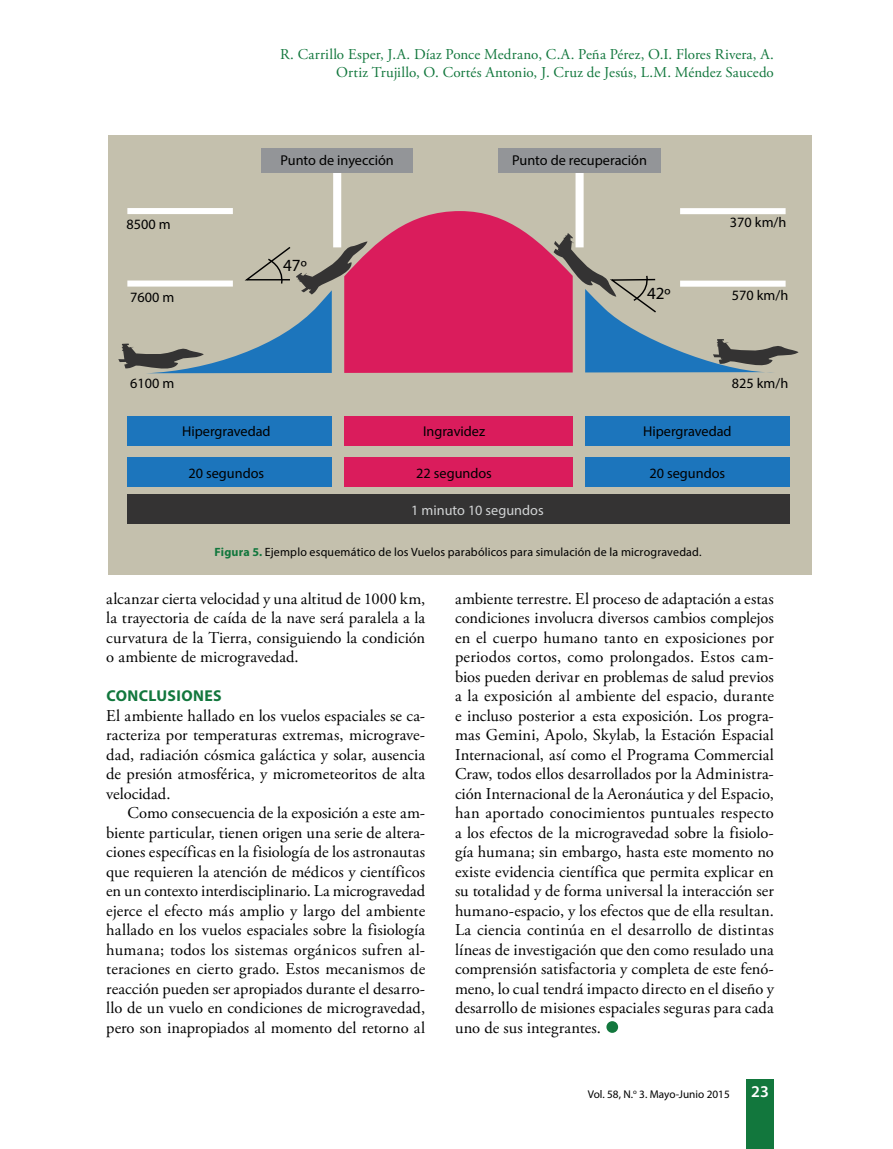
<style>
.page{position:relative;width:893px;height:1149px;background:#fff}
.page>*{position:absolute;margin:0;border:0;box-sizing:border-box;transform-origin:0 0}
.t1{font:17.1px "Myriad Pro";color:#000}
.t2{font:16.5px/19.5px "Adobe Garamond Pro";color:#000;text-align:justify}
.t3{font:600 16.5px "Myriad Pro";color:#fff}
.t4{font:700 15.75px "Myriad Pro";letter-spacing:.025em;color:#12773d}
.t5{font:15px/18px "Adobe Garamond Pro";color:#12773d;text-align:right}
.t6{font:14.25px "Myriad Pro";color:#000}
.t7{font:14.25px "Myriad Pro";color:#d1d3d4}
.t8{font:12px "Myriad Pro";letter-spacing:.01em;color:#000}
.t9{font:11.25px "Myriad Pro";color:#000}
.s1{font-weight:700;color:#12773d}
</style>
<div class="page">
<div style="left:746px;top:1078px;width:28px;height:70px;background:#12773d"></div>
<div style="left:108px;top:135px;width:704px;height:439px;background:#c4c0ad"></div>
<div style="left:333px;top:166px;width:8px;height:81px;background:#fff"></div>
<div style="left:575px;top:166px;width:9px;height:81px;background:#fff"></div>
<svg style="left:118px;top:211px;width:680px;height:162px"></svg>
<div style="left:127px;top:416px;width:205px;height:29px;background:#1c75bc"></div>
<div style="left:585px;top:416px;width:205px;height:29px;background:#1c75bc"></div>
<div style="left:344px;top:416px;width:229px;height:29px;background:#da1c5c"></div>
<div style="left:127px;top:456px;width:205px;height:30px;background:#1c75bc"></div>
<div style="left:127px;top:494px;width:663px;height:30px;background:#343333"></div>
<div style="left:585px;top:456px;width:205px;height:30px;background:#1c75bc"></div>
<div style="left:344px;top:456px;width:229px;height:30px;background:#da1c5c"></div>
<div style="left:261px;top:148px;width:152px;height:24px;background:#939598"></div>
<div style="left:498px;top:148px;width:163px;height:24px;background:#939598"></div>
<div style="left:127px;top:208px;width:106px;height:6px;background:#fff"></div>
<div style="left:127px;top:280px;width:106px;height:6px;background:#fff"></div>
<div style="left:680px;top:208px;width:106px;height:6px;background:#fff"></div>
<div style="left:680px;top:280px;width:106px;height:6px;background:#fff"></div>
<svg style="left:606px;top:1020px;width:12px;height:12px"></svg>
<p class="t5" style="left:280px;top:45px;width:495px">R. Carrillo Esper, J.A. Díaz Ponce Medrano, C.A. Peña Pérez, O.I. Flores Rivera, A.<br>Ortiz Trujillo, O. Cortés Antonio, J. Cruz de Jesús, L.M. Méndez Saucedo</p>
<p class="t6" style="left:127px;top:216px;width:46px">8500 m</p>
<p class="t6" style="left:130px;top:288px;width:46px">7600 m</p>
<p class="t6" style="left:281px;top:151px;width:115px">Punto de inyección</p>
<p class="t1" style="left:283px;top:255px;width:25px">47º</p>
<p class="t6" style="left:512px;top:151px;width:136px">Punto de recuperación</p>
<p class="t1" style="left:647px;top:283px;width:25px">42º</p>
<p class="t6" style="left:730px;top:214px;width:58px">370 km/h</p>
<p class="t6" style="left:732px;top:286px;width:58px">570 km/h</p>
<p class="t6" style="left:130px;top:374px;width:46px">6100 m</p>
<p class="t6" style="left:732px;top:374px;width:58px">825 km/h</p>
<p class="t6" style="left:182px;top:422px;width:90px">Hipergravedad</p>
<p class="t6" style="left:189px;top:464px;width:77px">20 segundos</p>
<p class="t6" style="left:423px;top:422px;width:64px">Ingravidez</p>
<p class="t6" style="left:416px;top:464px;width:77px">22 segundos</p>
<p class="t7" style="left:411px;top:501px;width:134px">1 minuto 10 segundos</p>
<p class="t6" style="left:643px;top:422px;width:90px">Hipergravedad</p>
<p class="t6" style="left:649px;top:464px;width:77px">20 segundos</p>
<p class="t8" style="left:214px;top:544px;width:489px"><span class="s1">Figura 5.</span> Ejemplo esquemático de los Vuelos parabólicos para simulación de la microgravedad.</p>
<p class="t2" style="left:106px;top:589px;width:321px">alcanzar cierta velocidad y una altitud de 1000 km, la trayectoria de caída de la nave será paralela a la curvatura de la Tierra, consiguiendo la condición o ambiente de microgravedad.</p>
<p class="t4" style="left:106px;top:685px;width:117px">CONCLUSIONES</p>
<p class="t2" style="left:106px;top:706px;width:321px">El ambiente hallado en los vuelos espaciales se ca&shy;racteriza por temperaturas extremas, micrograve&shy;dad, radiación cósmica galáctica y solar, ausencia de presión atmosférica, y micrometeoritos de alta velocidad.</p>
<p class="t2" style="left:106px;top:803px;width:320px;text-indent:21px">Como consecuencia de la exposición a este am&shy;biente particular, tienen origen una serie de altera&shy;ciones específicas en la fisiología de los astronautas que requieren la atención de médicos y científicos en un contexto interdisciplinario. La microgravedad ejerce el efecto más amplio y largo del ambiente hallado en los vuelos espaciales sobre la fisiología humana; todos los sistemas orgánicos sufren al&shy;teraciones en cierto grado. Estos mecanismos de reacción pueden ser apropiados durante el desarro&shy;llo de un vuelo en condiciones de microgravedad, pero son inapropiados al momento del retorno al</p>
<p class="t2" style="left:455px;top:589px;width:321px">ambiente terrestre. El proceso de adaptación a estas condiciones involucra diversos cambios complejos en el cuerpo humano tanto en exposiciones por periodos cortos, como prolongados. Estos cam&shy;bios pueden derivar en problemas de salud previos a la exposición al ambiente del espacio, durante e incluso posterior a esta exposición. Los progra&shy;mas Gemini, Apolo, Skylab, la Estación Espacial Internacional, así como el Programa Commercial Craw, todos ellos desarrollados por la Administra&shy;ción Internacional de la Aeronáutica y del Espacio, han aportado conocimientos puntuales respecto a los efectos de la microgravedad sobre la fisiolo&shy;gía humana; sin embargo, hasta este momento no existe evidencia científica que permita explicar en su totalidad y de forma universal la interacción ser humano-espacio, y los efectos que de ella resultan.<br>La ciencia continúa en el desarrollo de distintas líneas de investigación que den como resulado una comprensión satisfactoria y completa de este fenó&shy;meno, lo cual tendrá impacto directo en el diseño y desarrollo de misiones espaciales seguras para cada uno de sus integrantes.</p>
<p class="t9" style="left:588px;top:1086px;width:143px">Vol. 58, N.<sup>o</sup> 3. Mayo-Junio 2015</p>
<p class="t3" style="left:751px;top:1080px;width:27px">2323</p>
</div>
